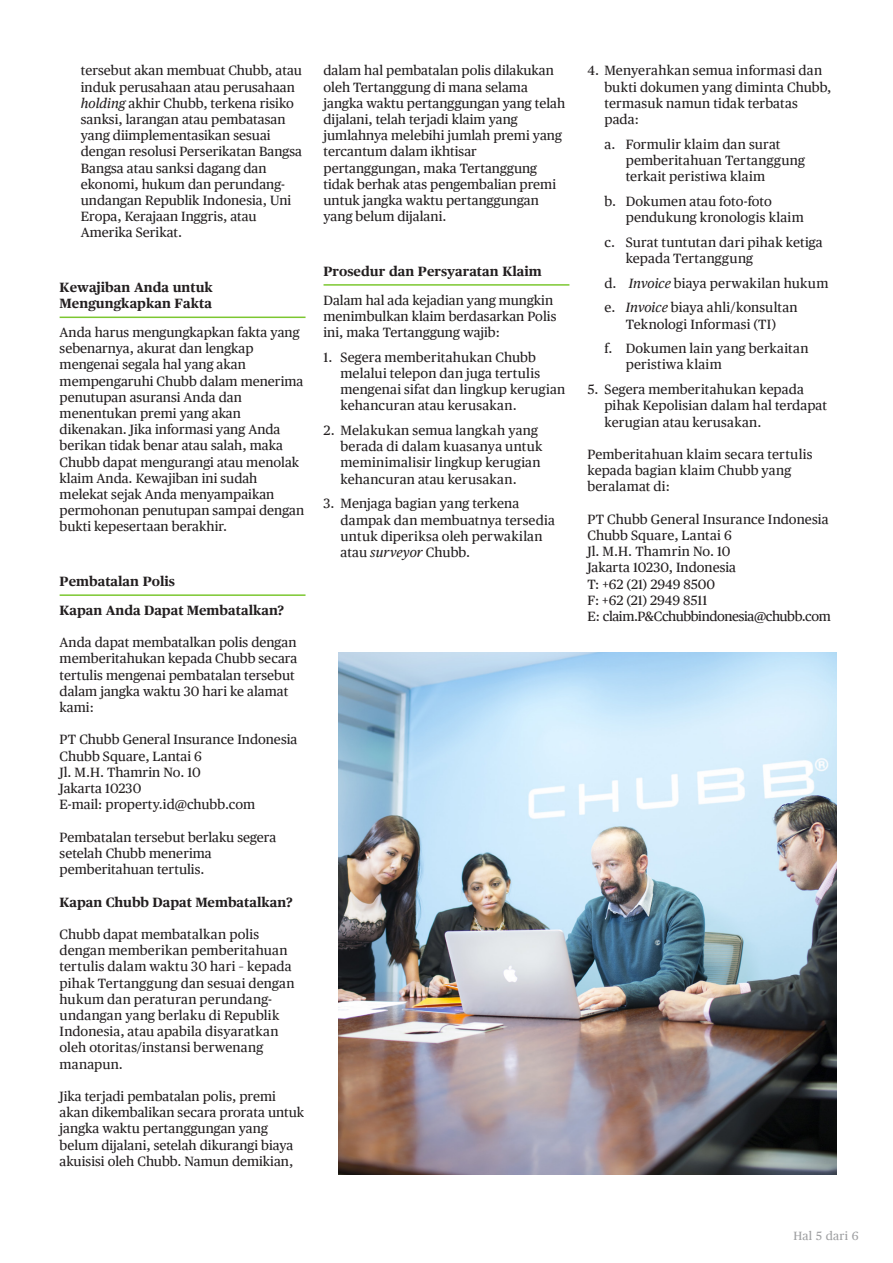
<style>
.page{position:relative;width:893px;height:1263px;background:#fff}
.page>*{position:absolute;margin:0;border:0;box-sizing:border-box;transform-origin:0 0}
.Body_copy___Grey{font:13.5px/16.2px "Chubb Publico Text App";color:#231f20}
.Body_copy___Grey-2{font:13.5px/16.2px "Chubb Publico Text App";letter-spacing:.02em;color:#231f20}
.Paragraph_Style_1{font:700 13.5px/16.2px "Chubb Publico Text App";color:#231f20}
.Body_copy___Grey-3{font:700 13.5px "Chubb Publico Text App";color:#231f20}
.t1{font:12px "Chubb Publico Text App";letter-spacing:.02em;color:#9fa0a2}
.s1{font-style:italic}
</style>
<div class="page">
<hr style="left:60px;top:317px;width:246px;height:1px;background:#7cc731">
<hr style="left:60px;top:594px;width:246px;height:2px;background:#7cc731">
<hr style="left:324px;top:284px;width:245px;height:2px;background:#7cc731">
<img style="left:338px;top:653px;width:499px;height:521px">
<p class="Body_copy___Grey" style="left:81px;top:62px;width:223px">tersebut akan membuat Chubb, atau induk perusahaan atau perusahaan <span class="s1">holding</span> akhir Chubb, terkena risiko sanksi, larangan atau pembatasan yang diimplementasikan sesuai dengan resolusi Perserikatan Bangsa<br>Bangsa atau sanksi dagang dan ekonomi, hukum dan perundang&shy;undangan Republik Indonesia, Uni<br>Eropa, Kerajaan Inggris, atau<br>Amerika Serikat.</p>
<p class="Paragraph_Style_1" style="left:60px;top:278px;width:155px">Kewajiban Anda untuk<br>Mengungkapkan Fakta</p>
<p class="Body_copy___Grey" style="left:60px;top:323px;width:246px">Anda harus mengungkapkan fakta yang sebenarnya, akurat dan lengkap mengenai segala hal yang akan mempengaruhi Chubb dalam menerima penutupan asuransi Anda dan menentukan premi yang akan dikenakan. Jika informasi yang Anda berikan tidak benar atau salah, maka Chubb dapat mengurangi atau menolak klaim Anda. Kewajiban ini sudah melekat sejak Anda menyampaikan permohonan penutupan sampai dengan bukti kepesertaan berakhir.</p>
<p class="Paragraph_Style_1" style="left:60px;top:572px;width:117px">Pembatalan Polis</p>
<p class="Body_copy___Grey-3" style="left:60px;top:600px;width:226px">Kapan Anda Dapat Membatalkan?</p>
<p class="Body_copy___Grey" style="left:60px;top:634px;width:239px">Anda dapat membatalkan polis dengan memberitahukan kepada Chubb secara tertulis mengenai pembatalan tersebut dalam jangka waktu 30 hari ke alamat kami:</p>
<p class="Body_copy___Grey" style="left:60px;top:731px;width:239px">PT Chubb General Insurance Indonesia<br>Chubb Square, Lantai 6<br>Jl. M.H. Thamrin No. 10<br>Jakarta 10230<br>E-mail: property.id@chubb.com</p>
<p class="Body_copy___Grey" style="left:60px;top:828px;width:218px">Pembatalan tersebut berlaku segera setelah Chubb menerima pemberitahuan tertulis.</p>
<p class="Body_copy___Grey-3" style="left:60px;top:891px;width:235px">Kapan Chubb Dapat Membatalkan?</p>
<p class="Body_copy___Grey" style="left:60px;top:925px;width:236px">Chubb dapat membatalkan polis dengan memberikan pemberitahuan tertulis dalam waktu 30 hari – kepada pihak Tertanggung dan sesuai dengan hukum dan peraturan perundang&shy;undangan yang berlaku di Republik<br>Indonesia, atau apabila disyaratkan oleh otoritas/instansi berwenang manapun.</p>
<p class="Body_copy___Grey" style="left:60px;top:1087px;width:246px">Jika terjadi pembatalan polis, premi akan dikembalikan secara prorata untuk jangka waktu pertanggungan yang belum dijalani, setelah dikurangi biaya akuisisi oleh Chubb. Namun demikian,</p>
<p class="Body_copy___Grey" style="left:324px;top:62px;width:243px">dalam hal pembatalan polis dilakukan oleh Tertanggung di mana selama jangka waktu pertanggungan yang telah dijalani, telah terjadi klaim yang jumlahnya melebihi jumlah premi yang tercantum dalam ikhtisar pertanggungan, maka Tertanggung tidak berhak atas pengembalian premi untuk jangka waktu pertanggungan yang belum dijalani.</p>
<p class="Paragraph_Style_1" style="left:324px;top:262px;width:220px">Prosedur dan Persyaratan Klaim</p>
<p class="Body_copy___Grey" style="left:324px;top:291px;width:234px">Dalam hal ada kejadian yang mungkin menimbulkan klaim berdasarkan Polis ini, maka Tertanggung wajib:</p>
<p class="Body_copy___Grey" style="left:341px;top:348px;width:226px;text-indent:-17px">1. Segera memberitahukan Chubb melalui telepon dan juga tertulis mengenai sifat dan lingkup kerugian kehancuran atau kerusakan.</p>
<p class="Body_copy___Grey-2" style="left:341px;top:421px;width:203px;text-indent:-17px">2. Melakukan semua langkah yang berada di dalam kuasanya untuk meminimalisir lingkup kerugian kehancuran atau kerusakan.</p>
<p class="Body_copy___Grey" style="left:341px;top:495px;width:216px;text-indent:-17px">3. Menjaga bagian yang terkena dampak dan membuatnya tersedia untuk diperiksa oleh perwakilan atau <span class="s1">surveyor</span> Chubb.</p>
<p class="Body_copy___Grey" style="left:604px;top:62px;width:229px;text-indent:-17px">4. Menyerahkan semua informasi dan bukti dokumen yang diminta Chubb, termasuk namun tidak terbatas pada:</p>
<p class="Body_copy___Grey" style="left:626px;top:135px;width:181px;text-indent:-21px">a. Formulir klaim dan surat pemberitahuan Tertanggung terkait peristiwa klaim</p>
<p class="Body_copy___Grey" style="left:626px;top:192px;width:180px;text-indent:-21px">b. Dokumen atau foto-foto pendukung kronologis klaim</p>
<p class="Body_copy___Grey" style="left:626px;top:233px;width:199px;text-indent:-21px">c. Surat tuntutan dari pihak ketiga kepada Tertanggung</p>
<p class="Body_copy___Grey" style="left:604px;top:274px;width:225px">d. <span class="s1">Invoice</span> biaya perwakilan hukum</p>
<p class="Body_copy___Grey" style="left:604px;top:299px;width:195px;text-align:center">e. <span class="s1">Invoice</span> biaya ahli/konsultan<br>Teknologi Informasi (TI)</p>
<p class="Body_copy___Grey" style="left:626px;top:340px;width:184px;text-indent:-21px">f. Dokumen lain yang berkaitan peristiwa klaim</p>
<p class="Body_copy___Grey" style="left:604px;top:380px;width:224px;text-indent:-17px">5. Segera memberitahukan kepada pihak Kepolisian dalam hal terdapat kerugian atau kerusakan.</p>
<p class="Body_copy___Grey" style="left:587px;top:445px;width:227px">Pemberitahuan klaim secara tertulis kepada bagian klaim Chubb yang beralamat di:</p>
<p class="Body_copy___Grey" style="left:587px;top:510px;width:245px">PT Chubb General Insurance Indonesia<br>Chubb Square, Lantai 6<br>Jl. M.H. Thamrin No. 10<br>Jakarta 10230, Indonesia<br>T: +62 (21) 2949 8500<br>F: +62 (21) 2949 8511<br>E: claim.P&amp;Cchubbindonesia@chubb.com</p>
<p class="t1" style="left:793px;top:1226px;width:67px">Hal 5 dari 6</p>
</div>
